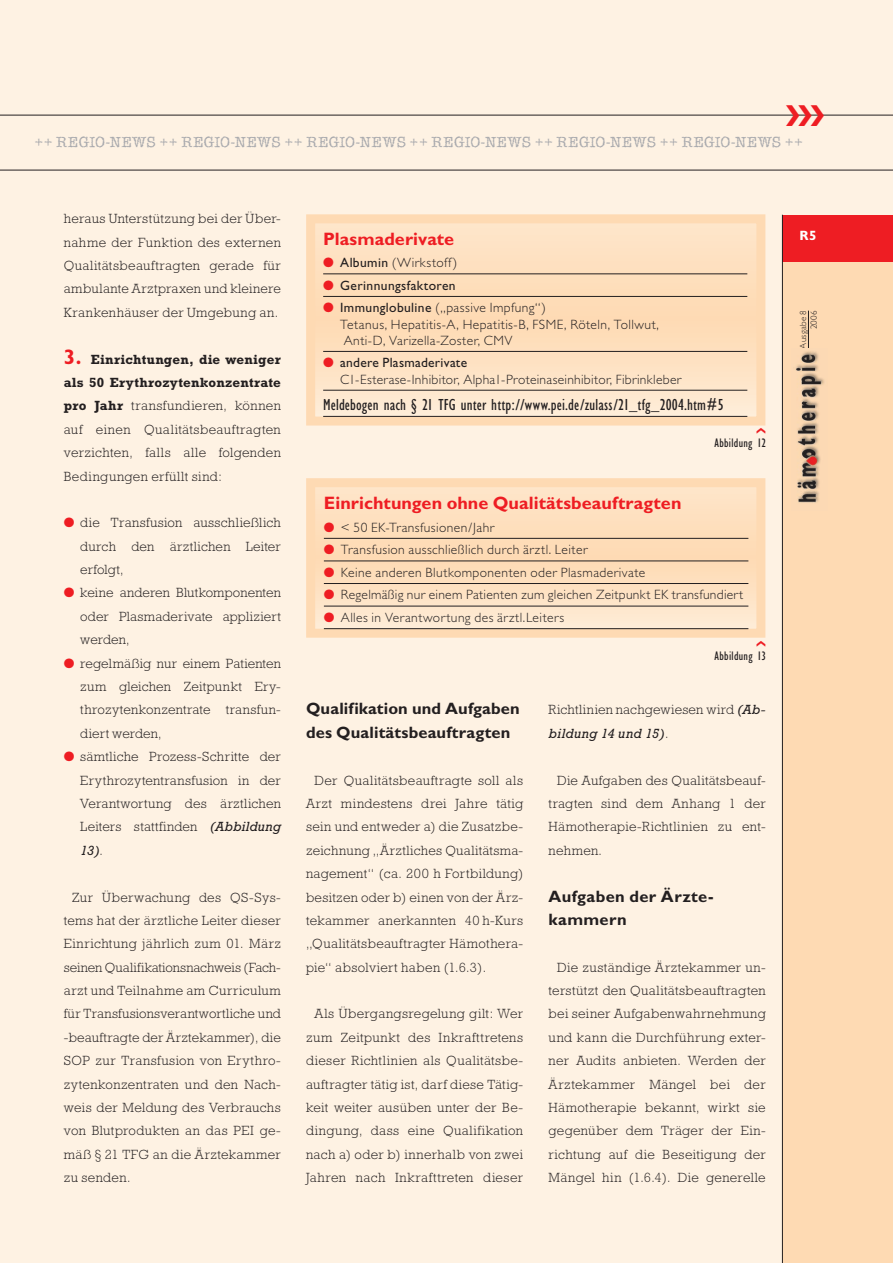
<style>
.page{position:relative;width:893px;height:1263px;background:#fef2e3}
.page>*{position:absolute;margin:0;border:0;box-sizing:border-box;transform-origin:0 0}
.t1{font:30px "Zapf Dingbats";color:#ee1d23}
.t2{font:700 18px "Gill Sans";letter-spacing:.005em;color:#ee1d23}
.t3{font:700 16.5px/23.4px "Gill Sans";letter-spacing:.015em;color:#231f20}
.t4{font:condensed 16.5px "Gill Sans";letter-spacing:.005em;color:#231f20}
.t5{font:15px "Ice Age D";letter-spacing:.01em;color:#a8a9ad}
.t6{font:300 13.5px/23.4px "Rockwell";letter-spacing:.02em;color:#231f20;text-align:justify}
.t7{font:300 13.5px/16.2px "Gill Sans";letter-spacing:.03em;color:#231f20}
.t8{font:300 13.5px "Gill Sans";letter-spacing:.05em;color:#231f20}
.t9{font:13.5px "Gill Sans";letter-spacing:.03em;color:#231f20}
.t10{font:700 13.5px "Gill Sans";color:#fff}
.t11{font:condensed 12.75px "Gill Sans";letter-spacing:.025em;color:#231f20}
.t12{font:300 9px/10.8px "Gill Sans";letter-spacing:.03em;color:#231f20;text-align:right}
.s1{font-family:"Gill Sans";font-weight:700;font-size:21px;color:#ee1d23}
.s2{font-weight:700}
.s3{color:#ee1d23}
.s4{font-weight:400;font-style:italic}
.s5{font-weight:400}
</style>
<div class="page">
<div style="left:782px;top:259px;width:111px;height:1004px;background:#fedab3"></div>
<hr style="left:0;top:115px;width:893px;height:1px;background:#231f20">
<hr style="left:808px;top:311px;width:1px;height:37px;background:#231f20">
<div style="left:782px;top:215px;width:111px;height:47px;background:#ee1d23"></div>
<img style="left:795px;top:351px;width:29px;height:152px">
<hr style="left:782px;top:215px;width:1px;height:1048px;background:#231f20">
<svg style="left:316px;top:488px;width:439px;height:140px;background:#fcdfc0"></svg>
<div style="left:306px;top:478px;width:459px;height:160px;border:9px solid #fedab3"></div>
<hr style="left:324px;top:538px;width:424px;height:1px;background:#231f20">
<hr style="left:324px;top:561px;width:424px;height:1px;background:#231f20">
<hr style="left:324px;top:583px;width:424px;height:1px;background:#231f20">
<hr style="left:324px;top:606px;width:424px;height:1px;background:#231f20">
<hr style="left:324px;top:628px;width:424px;height:1px;background:#231f20">
<hr style="left:0;top:170px;width:893px;height:1px;background:#231f20">
<svg style="left:316px;top:224px;width:439px;height:192px;background:#fce0c0"></svg>
<div style="left:306px;top:214px;width:459px;height:212px;border:9px solid #fedab3"></div>
<hr style="left:323px;top:274px;width:424px;height:1px;background:#231f20">
<hr style="left:323px;top:296px;width:424px;height:1px;background:#231f20">
<hr style="left:323px;top:351px;width:424px;height:1px;background:#231f20">
<hr style="left:323px;top:390px;width:424px;height:1px;background:#231f20">
<hr style="left:323px;top:416px;width:424px;height:1px;background:#231f20">
<h1 class="t1" style="left:785px;top:98px;width:41px">❯❯❯</h1>
<p class="t5" style="left:34px;top:137px;width:771px">++ REGIO-NEWS ++ REGIO-NEWS ++ REGIO-NEWS ++ REGIO-NEWS ++ REGIO-NEWS ++ REGIO-NEWS ++</p>
<p class="t6" style="left:64px;top:208px;width:219px">heraus Unterstützung bei der Über&shy;nahme der Funktion des externen Qualitätsbeauftragten gerade für ambulante Arztpraxen und kleinere Krankenhäuser der Umgebung an.</p>
<p class="t6" style="left:64px;top:349px;width:219px"><span class="s1">3.</span> <span class="s2">Einrichtungen, die weniger als 50 Erythrozytenkonzentrate pro Jahr</span> transfundieren, können auf einen Qualitätsbeauftragten verzichten, falls alle folgenden Bedingungen erfüllt sind:</p>
<p class="t6" style="left:80px;top:512px;width:202px;text-indent:-16px"><span class="s3">●</span> die Transfusion ausschließlich durch den ärztlichen Leiter erfolgt,</p>
<p class="t6" style="left:80px;top:583px;width:202px;text-indent:-16px"><span class="s3">●</span> keine anderen Blutkomponenten oder Plasmaderivate appliziert werden,</p>
<p class="t6" style="left:80px;top:653px;width:202px;text-indent:-16px"><span class="s3">●</span> regelmäßig nur einem Patienten zum gleichen Zeitpunkt Ery&shy;throzytenkonzentrate transfun&shy;diert werden,</p>
<p class="t6" style="left:80px;top:746px;width:202px;text-indent:-16px"><span class="s3">●</span> sämtliche Prozess-Schritte der Erythrozytentransfusion in der Verantwortung des ärztlichen Leiters stattfinden <span class="s4">(Abbildung 13)</span>.</p>
<p class="t6" style="left:64px;top:887px;width:219px;text-indent:9px">Zur Überwachung des QS-Sys&shy;tems hat der ärztliche Leiter dieser Einrichtung jährlich zum 01. März seinen Qualifikationsnachweis (Fach&shy;arzt und Teilnahme am Curriculum für Transfusionsverantwortliche und -beauftragte der Ärztekammer), die SOP zur Transfusion von Erythro&shy;zytenkonzentraten und den Nach&shy;weis der Meldung des Verbrauchs von Blutprodukten an das PEI ge&shy;mäß § 21 TFG an die Ärztekammer zu senden.</p>
<h2 class="t2" style="left:323px;top:232px;width:133px">Plasmaderivate</h2>
<p class="t8" style="left:323px;top:258px;width:136px"><span class="s3">●</span> <span class="s5">Albumin</span> (Wirkstoff)</p>
<p class="t9" style="left:323px;top:281px;width:134px"><span class="s3">●</span> Gerinnungsfaktoren</p>
<p class="t7" style="left:340px;top:301px;width:320px;text-indent:-17px"><span class="s3">●</span> <span class="s5">Immunglobuline</span> („passive Impfung“)<br>Tetanus, Hepatitis-A, Hepatitis-B, FSME, Röteln, Tollwut,<br>Anti-D, Varizella-Zoster, CMV</p>
<p class="t7" style="left:340px;top:356px;width:343px;text-indent:-17px"><span class="s3">●</span> <span class="s5">andere Plasmaderivate<br></span>C1-Esterase-Inhibitor, Alpha1-Proteinaseinhibitor, Fibrinkleber</p>
<p class="t4" style="left:323px;top:398px;width:402px">Meldebogen nach § 21 TFG unter http://www.pei.de/zulass/21_tfg_2004.htm#5</p>
<p class="t11" style="left:714px;top:438px;width:53px">Abbildung 12</p>
<h2 class="t2" style="left:324px;top:497px;width:359px">Einrichtungen ohne Qualitätsbeauftragten</h2>
<p class="t7" style="left:324px;top:521px;width:172px"><span class="s3">●</span> &lt; 50 EK-Transfusionen/Jahr</p>
<p class="t7" style="left:324px;top:543px;width:265px"><span class="s3">●</span> Transfusion ausschließlich durch ärztl. Leiter</p>
<p class="t7" style="left:324px;top:566px;width:323px"><span class="s3">●</span> Keine anderen Blutkomponenten oder Plasmaderivate</p>
<p class="t7" style="left:324px;top:588px;width:421px"><span class="s3">●</span> Regelmäßig nur einem Patienten zum gleichen Zeitpunkt EK transfundiert</p>
<p class="t7" style="left:324px;top:611px;width:242px"><span class="s3">●</span> Alles in Verantwortung des ärztl.Leiters</p>
<p class="t11" style="left:714px;top:651px;width:53px">Abbildung 13</p>
<p class="t3" style="left:306px;top:699px;width:215px">Qualifikation und Aufgaben des Qualitätsbeauftragten</p>
<p class="t6" style="left:306px;top:770px;width:219px;text-indent:9px">Der Qualitätsbeauftragte soll als Arzt mindestens drei Jahre tätig sein und entweder a) die Zusatzbe&shy;zeichnung „Ärztliches Qualitätsma&shy;nagement“ (ca. 200 h Fortbildung) besitzen oder b) einen von der Ärz&shy;tekammer anerkannten 40 h-Kurs „Qualitätsbeauftragter Hämothera&shy;pie“ absolviert haben (1.6.3).</p>
<p class="t6" style="left:306px;top:1003px;width:219px;text-indent:9px">Als Übergangsregelung gilt: Wer zum Zeitpunkt des Inkrafttretens dieser Richtlinien als Qualitätsbe&shy;auftragter tätig ist, darf diese Tätig&shy;keit weiter ausüben unter der Be&shy;dingung, dass eine Qualifikation nach a) oder b) innerhalb von zwei Jahren nach Inkrafttreten dieser</p>
<p class="t6" style="left:549px;top:699px;width:219px">Richtlinien nachgewiesen wird <span class="s4">(Ab&shy;bildung 14 und 15)</span>.</p>
<p class="t6" style="left:549px;top:770px;width:219px;text-indent:9px">Die Aufgaben des Qualitätsbeauf&shy;tragten sind dem Anhang 1 der Hämotherapie-Richtlinien zu ent&shy;nehmen.</p>
<p class="t3" style="left:549px;top:886px;width:166px">Aufgaben der Ärzte&shy;kammern</p>
<p class="t6" style="left:549px;top:957px;width:219px;text-indent:9px">Die zuständige Ärztekammer un&shy;terstützt den Qualitätsbeauftragten bei seiner Aufgabenwahrnehmung und kann die Durchführung exter&shy;ner Audits anbieten. Werden der Ärztekammer Mängel bei der Hämotherapie bekannt, wirkt sie gegenüber dem Träger der Ein&shy;richtung auf die Beseitigung der Mängel hin (1.6.4). Die generelle</p>
<p class="t10" style="left:800px;top:231px;width:18px">R5</p>
<p class="t12" style="left:799px;top:349px;width:40px;rotate:-90deg">Ausgabe 8<br>2006</p>
</div>
